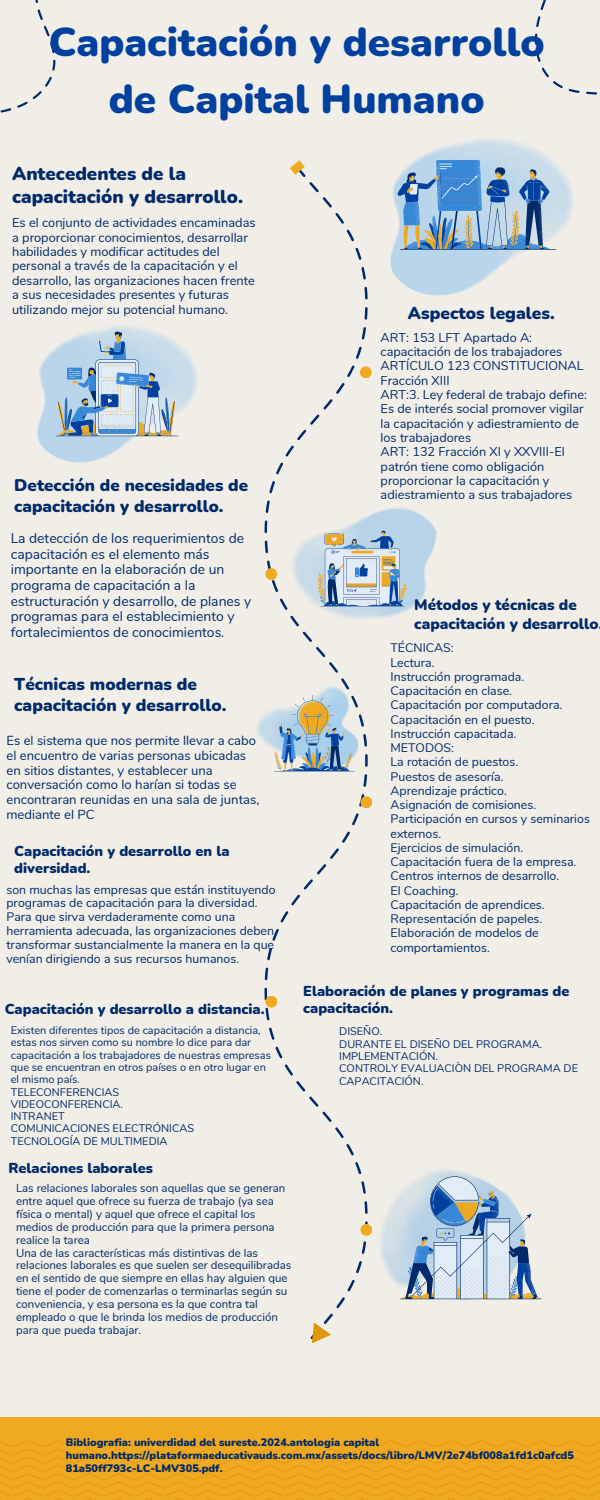
<style>
.page{position:relative;width:600px;height:1500px;background:#f1eee7}
.page>*{position:absolute;margin:0;border:0;box-sizing:border-box;transform-origin:0 0}
.t1{font:900 40.4px/56.2px "Nunito";color:#00409f;text-align:center}
.t2{font:900 18.7px/22.6px "Nunito";color:#002a69}
.t3{font:900 17.3px "Nunito";color:#002a69}
.t4{font:900 17.2px/20.7px "Nunito";color:#002a69}
.t5{font:900 16.9px/20.4px "Nunito";color:#002a69}
.t6{font:900 15.3px/18.4px "Nunito";color:#002a69}
.t7{font:900 14.4px/17.4px "Nunito";color:#002a69}
.t8{font:13.9px/15.6px "Nunito";color:#002a69}
.t9{font:13.1px/14.7px "Nunito";color:#002a69}
.t10{font:12.8px/14.4px "Nunito";color:#002a69}
.t11{font:12.7px/14.3px "Nunito";color:#002a69}
.t12{font:12.4px/14.2px "Nunito";color:#002a69}
.t13{font:12.3px/13.9px "Nunito";color:#002a69}
.t14{font:11.5px/12.9px "Nunito";color:#002a69}
.t15{font:11px/12.3px "Nunito";color:#002a69}
.t16{font:900 10.9px/13.1px "Nunito";color:#002a69}
</style>
<div class="page">
<div style="left:0;top:1417px;width:600px;height:83px;background:#f0aa22"></div>
<svg style="left:0;top:1440px;width:600px;height:60px"></svg>
<svg style="left:264px;top:175px;width:104px;height:1164px"></svg>
<svg style="left:290px;top:160px;width:15px;height:15px"></svg>
<div style="left:265px;top:568px;width:12px;height:12px;background:#f0aa22;border-radius:50%"></div>
<div style="left:265px;top:996px;width:12px;height:12px;background:#f0aa22;border-radius:50%"></div>
<div style="left:360px;top:366px;width:12px;height:12px;background:#f0aa22;border-radius:50%"></div>
<div style="left:360px;top:796px;width:12px;height:12px;background:#f0aa22;border-radius:50%"></div>
<img style="left:391px;top:177px;width:137px;height:118px">
<img style="left:38px;top:326px;width:160px;height:137px">
<img style="left:281px;top:488px;width:156px;height:144px">
<img style="left:256px;top:661px;width:112px;height:128px">
<img style="left:350px;top:1138px;width:192px;height:200px">
<svg style="left:317px;top:531px;width:90px;height:75px"></svg>
<svg style="left:400px;top:1176px;width:142px;height:123px"></svg>
<img style="left:274px;top:695px;width:81px;height:76px">
<svg style="left:56px;top:331px;width:123px;height:105px"></svg>
<svg style="left:0;top:0;width:56px;height:113px"></svg>
<svg style="left:398px;top:0;width:200px;height:250px"></svg>
<svg style="left:312px;top:1322px;width:19px;height:21px"></svg>
<p class="t1" style="left:49px;top:15px;width:498px">Capacitación y desarrollo de Capital Humano</p>
<p class="t2" style="left:12px;top:163px;width:233px">Antecedentes de la capacitación y desarrollo.</p>
<p class="t10" style="left:12px;top:216px;width:245px">Es el conjunto de actividades encaminadas a proporcionar conocimientos, desarrollar habilidades y modificar actitudes del personal a través de la capacitación y el desarrollo, las organizaciones hacen frente a sus necesidades presentes y futuras utilizando mejor su potencial humano.</p>
<p class="t5" style="left:14px;top:476px;width:235px">Detección de necesidades de capacitación y desarrollo.</p>
<h5 class="t8" style="left:11px;top:531px;width:242px">La detección de los requerimientos de capacitación es el elemento más importante en la elaboración de un programa de capacitación a la estructuración y desarrollo, de planes y programas para el establecimiento y fortalecimientos de conocimientos.</h5>
<h1 class="t4" style="left:14px;top:674px;width:214px">Técnicas modernas de capacitación y desarrollo.</h1>
<h2 class="t9" style="left:6px;top:733px;width:254px">Es el sistema que nos permite llevar a cabo el encuentro de varias personas ubicadas en sitios distantes, y establecer una conversación como lo harían si todas se encontraran reunidas en una sala de juntas, mediante el PC</h2>
<p class="t7" style="left:14px;top:842px;width:217px">Capacitación y desarrollo en la diversidad.</p>
<h5 class="t13" style="left:6px;top:883px;width:271px">son muchas las empresas que están instituyendo programas de capacitación para la diversidad.<br>Para que sirva verdaderamente como una herramienta adecuada, las organizaciones deben transformar sustancialmente la manera en la que venían dirigiendo a sus recursos humanos.</h5>
<h2 class="t7" style="left:5px;top:1001px;width:261px">Capacitación y desarrollo a distancia.</h2>
<p class="t15" style="left:11px;top:1024px;width:262px">Existen diferentes tipos de capacitación a distancia, estas nos sirven como su nombre lo dice para dar capacitación a los trabajadores de nuestras empresas que se encuentran en otros países o en otro lugar en el mismo país.</p>
<p class="t15" style="left:11px;top:1086px;width:110px">TELECONFERENCIAS</p>
<h4 class="t15" style="left:11px;top:1098px;width:114px">VIDEOCONFERENCIA.</h4>
<h3 class="t15" style="left:11px;top:1110px;width:55px">INTRANET</h3>
<p class="t15" style="left:11px;top:1123px;width:185px">COMUNICACIONES ELECTRÓNICAS</p>
<p class="t15" style="left:11px;top:1135px;width:158px">TECNOLOGÍA DE MULTIMEDIA</p>
<h3 class="t7" style="left:8px;top:1159px;width:146px">Relaciones laborales</h3>
<h5 class="t14" style="left:16px;top:1182px;width:271px">Las relaciones laborales son aquellas que se generan entre aquel que ofrece su fuerza de trabajo (ya sea física o mental) y aquel que ofrece el capital los medios de producción para que la primera persona realice la tarea</h5>
<h3 class="t14" style="left:16px;top:1246px;width:277px">Una de las características más distintivas de las relaciones laborales es que suelen ser desequilibradas en el sentido de que siempre en ellas hay alguien que tiene el poder de comenzarlas o terminarlas según su conveniencia, y esa persona es la que contra tal empleado o que le brinda los medios de producción para que pueda trabajar.</h3>
<p class="t3" style="left:408px;top:301px;width:148px">Aspectos legales.</p>
<h2 class="t11" style="left:381px;top:330px;width:208px">ART: 153 LFT Apartado A: capacitación de los trabajadores<br>ARTÍCULO 123 CONSTITUCIONAL<br>Fracción XIII<br>ART:3. Ley federal de trabajo define:<br>Es de interés social promover vigilar la capacitación y adiestramiento de los trabajadores<br>ART: 132 Fracción XI y XXVIII-El patrón tiene como obligación proporcionar la capacitación y adiestramiento a sus trabajadores</h2>
<p class="t6" style="left:414px;top:596px;width:186px">Métodos y técnicas de capacitación y desarrollo</p>
<p class="t12" style="left:391px;top:641px;width:201px">TÉCNICAS:<br>Lectura.<br>Instrucción programada.<br>Capacitación en clase.<br>Capacitación por computadora.<br>Capacitación en el puesto.<br>Instrucción capacitada.<br>METODOS:<br>La rotación de puestos.<br>Puestos de asesoría.<br>Aprendizaje práctico.<br>Asignación de comisiones.<br>Participación en cursos y seminarios externos.<br>Ejercicios de simulación.<br>Capacitación fuera de la empresa.<br>Centros internos de desarrollo.<br>El Coaching.<br>Capacitación de aprendices.<br>Representación de papeles.<br>Elaboración de modelos de comportamientos.</p>
<h2 class="t7" style="left:303px;top:983px;width:268px">Elaboración de planes y programas de capacitación.</h2>
<h5 class="t15" style="left:339px;top:1025px;width:240px">DISEÑO.<br>DURANTE EL DISEÑO DEL PROGRAMA.<br>IMPLEMENTACIÓN.<br>CONTROLY EVALUACIÒN DEL PROGRAMA DE<br>CAPACITACIÓN.</h5>
<h3 class="t16" style="left:66px;top:1435px;width:509px">Bibliografia: univerdidad del sureste.2024.antologia capital humano.https://plataformaeducativauds.com.mx/assets/docs/libro/LMV/2e74bf008a1fd1c0afcd5<br>81a50ff793c-LC-LMV305.pdf.</h3>
</div>
